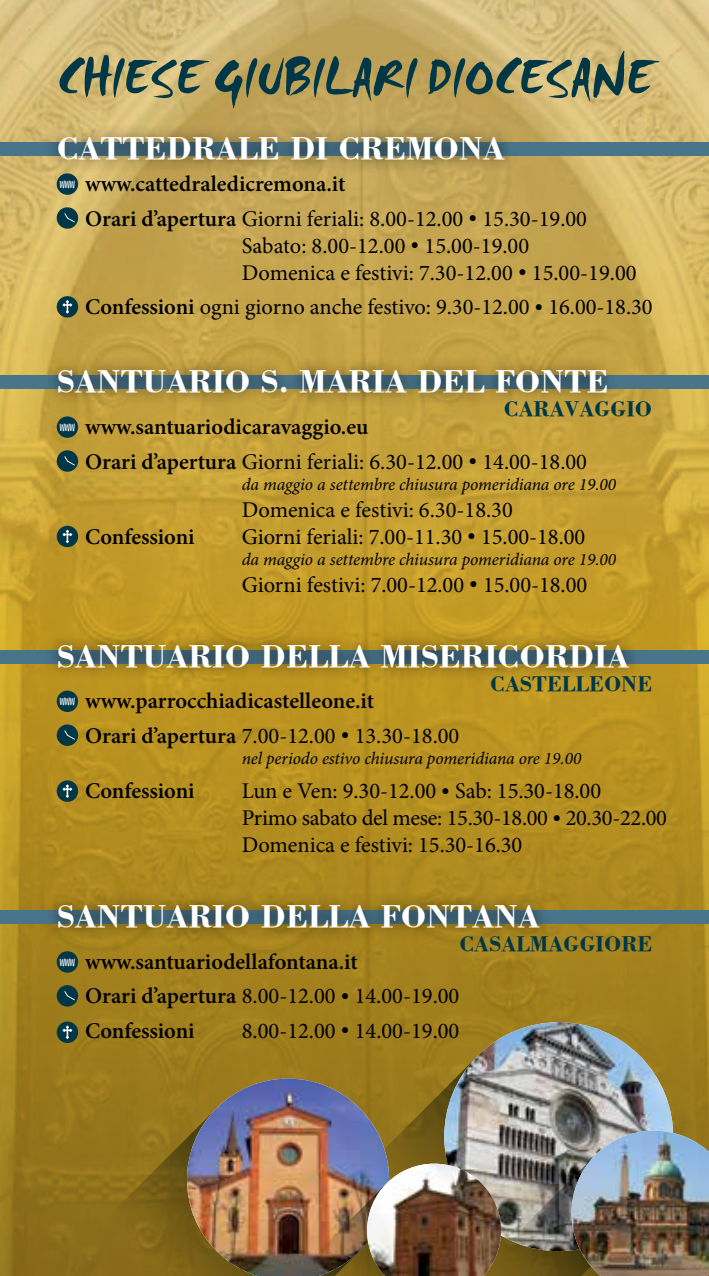
<style>
.page{position:relative;width:709px;height:1276px;background:#fff}
.page>*{position:absolute;margin:0;border:0;box-sizing:border-box;transform-origin:0 0}
.t1{font:51.75px "Smudger Let Plain";color:#003746}
.t2{font:33.25px "Bodoni Bold BT";color:#fff}
.t3{font:22.5px/27px "Minion Pro";color:#000}
.t4{font:600 22.5px/34.5px "Minion Pro";color:#000}
.t5{font:22.5px "Bodoni Bold BT";color:#003746}
.t6{font:italic 17.5px "Minion Pro";letter-spacing:-.005em;color:#000}
.t7{font:500 10.5px "Burbank Big Condensed";color:#fff}
.s1{font-weight:400}
.s2{font-weight:600}
</style>
<div class="page">
<img style="left:0;top:0;width:709px;height:1276px">
<div style="left:0;top:142px;width:709px;height:14px;background:#49758b"></div>
<div style="left:44px;top:122px;width:473px;height:53px;background:#000;opacity:.75"></div>
<div style="left:57px;top:173px;width:21px;height:22px;background:#003746;border-radius:50%"></div>
<div style="left:57px;top:207px;width:21px;height:22px;background:#003746;border-radius:50%"></div>
<svg style="left:67px;top:217px;width:8px;height:5px"></svg>
<svg style="left:64px;top:213px;width:4px;height:5px"></svg>
<div style="left:57px;top:296px;width:21px;height:21px;background:#003746;border-radius:50%"></div>
<svg style="left:63px;top:300px;width:9px;height:13px"></svg>
<div style="left:57px;top:526px;width:21px;height:21px;background:#003746;border-radius:50%"></div>
<svg style="left:63px;top:530px;width:9px;height:13px"></svg>
<div style="left:0;top:376px;width:709px;height:13px;background:#49758b"></div>
<div style="left:43px;top:356px;width:578px;height:52px;background:#000;opacity:.75"></div>
<div style="left:57px;top:416px;width:21px;height:22px;background:#003746;border-radius:50%"></div>
<div style="left:57px;top:450px;width:21px;height:22px;background:#003746;border-radius:50%"></div>
<svg style="left:67px;top:460px;width:8px;height:5px"></svg>
<div style="left:0;top:650px;width:709px;height:13px;background:#49758b"></div>
<div style="left:43px;top:630px;width:598px;height:52px;background:#000;opacity:.75"></div>
<div style="left:57px;top:690px;width:21px;height:22px;background:#003746;border-radius:50%"></div>
<div style="left:57px;top:724px;width:21px;height:22px;background:#003746;border-radius:50%"></div>
<svg style="left:67px;top:734px;width:8px;height:6px"></svg>
<div style="left:57px;top:780px;width:21px;height:22px;background:#003746;border-radius:50%"></div>
<svg style="left:63px;top:784px;width:9px;height:14px"></svg>
<div style="left:0;top:910px;width:709px;height:13px;background:#49758b"></div>
<div style="left:43px;top:890px;width:509px;height:53px;background:#000;opacity:.75"></div>
<div style="left:57px;top:951px;width:21px;height:21px;background:#003746;border-radius:50%"></div>
<div style="left:57px;top:985px;width:21px;height:21px;background:#003746;border-radius:50%"></div>
<svg style="left:67px;top:995px;width:8px;height:5px"></svg>
<div style="left:57px;top:1021px;width:21px;height:22px;background:#003746;border-radius:50%"></div>
<svg style="left:63px;top:1025px;width:9px;height:14px"></svg>
<svg style="left:354px;top:1055px;width:79px;height:67px;background:#96771c"></svg>
<div style="left:433px;top:1011px;width:251px;height:111px;background:#a1801d"></div>
<img style="left:435px;top:1022px;width:249px;height:100px">
<svg style="left:108px;top:1108px;width:69px;height:168px;background:#896c19"></svg>
<div style="left:177px;top:1068px;width:222px;height:10px;background:#9c7b1d"></div>
<img style="left:177px;top:1078px;width:222px;height:198px">
<img style="left:314px;top:1122px;width:395px;height:154px">
<img style="left:360px;top:1163px;width:147px;height:113px">
<h1 class="t1" style="left:57px;top:47px;width:597px">CHIESE GIUBILARI DIOCESANE</h1>
<h2 class="t2" style="left:57px;top:128px;width:449px">CATTEDRALE DI CREMONA</h2>
<p class="t4" style="left:85px;top:167px;width:503px">www.cattedraledicremona.it<br>Orari d’apertura <span class="s1">Giorni feriali: 8.00-12.00 • 15.30-19.00</span></p>
<p class="t3" style="left:242px;top:232px;width:396px">Sabato: 8.00-12.00 • 15.00-19.00<br>Domenica e festivi: 7.30-12.00 • 15.00-19.00</p>
<p class="t3" style="left:85px;top:293px;width:569px"><span class="s2">Confessioni</span> ogni giorno anche festivo: 9.30-12.00 • 16.00-18.30</p>
<p class="t7" style="left:60px;top:178px;width:17px">WWW</p>
<h2 class="t2" style="left:57px;top:361px;width:553px">SANTUARIO S. MARIA DEL FONTE</h2>
<p class="t4" style="left:85px;top:409px;width:503px">www.santuariodicaravaggio.eu<br>Orari d’apertura <span class="s1">Giorni feriali: 6.30-12.00 • 14.00-18.00</span></p>
<p class="t6" style="left:242px;top:472px;width:376px">da maggio a settembre chiusura pomeridiana ore 19.00</p>
<p class="t3" style="left:242px;top:496px;width:272px">Domenica e festivi: 6.30-18.30</p>
<p class="t4" style="left:85px;top:519px;width:111px">Confessioni</p>
<p class="t3" style="left:242px;top:523px;width:345px">Giorni feriali: 7.00-11.30 • 15.00-18.00</p>
<p class="t6" style="left:242px;top:547px;width:376px">da maggio a settembre chiusura pomeridiana ore 19.00</p>
<p class="t3" style="left:242px;top:571px;width:347px">Giorni festivi: 7.00-12.00 • 15.00-18.00</p>
<p class="t5" style="left:504px;top:395px;width:150px">CARAVAGGIO</p>
<p class="t7" style="left:60px;top:421px;width:17px">WWW</p>
<h2 class="t2" style="left:57px;top:635px;width:573px">SANTUARIO DELLA MISERICORDIA</h2>
<p class="t4" style="left:85px;top:684px;width:376px">www.parrocchiadicastelleone.it<br>Orari d’apertura <span class="s1">7.00-12.00 • 13.30-18.00</span></p>
<p class="t6" style="left:242px;top:746px;width:341px">nel periodo estivo chiusura pomeridiana ore 19.00</p>
<p class="t4" style="left:85px;top:774px;width:111px">Confessioni</p>
<p class="t3" style="left:242px;top:778px;width:427px">Lun e Ven: 9.30-12.00 • Sab: 15.30-18.00<br>Primo sabato del mese: 15.30-18.00 • 20.30-22.00<br>Domenica e festivi: 15.30-16.30</p>
<p class="t5" style="left:490px;top:669px;width:163px">CASTELLEONE</p>
<p class="t7" style="left:60px;top:695px;width:17px">WWW</p>
<h2 class="t2" style="left:57px;top:896px;width:484px">SANTUARIO DELLA FONTANA</h2>
<p class="t4" style="left:85px;top:944px;width:376px">www.santuariodellafontana.it<br>Orari d’apertura <span class="s1">8.00-12.00 • 14.00-19.00<br></span>Confessioni</p>
<p class="t5" style="left:459px;top:930px;width:194px">CASALMAGGIORE</p>
<p class="t7" style="left:60px;top:956px;width:17px">WWW</p>
<p class="t3" style="left:242px;top:1017px;width:219px">8.00-12.00 • 14.00-19.00</p>
</div>
